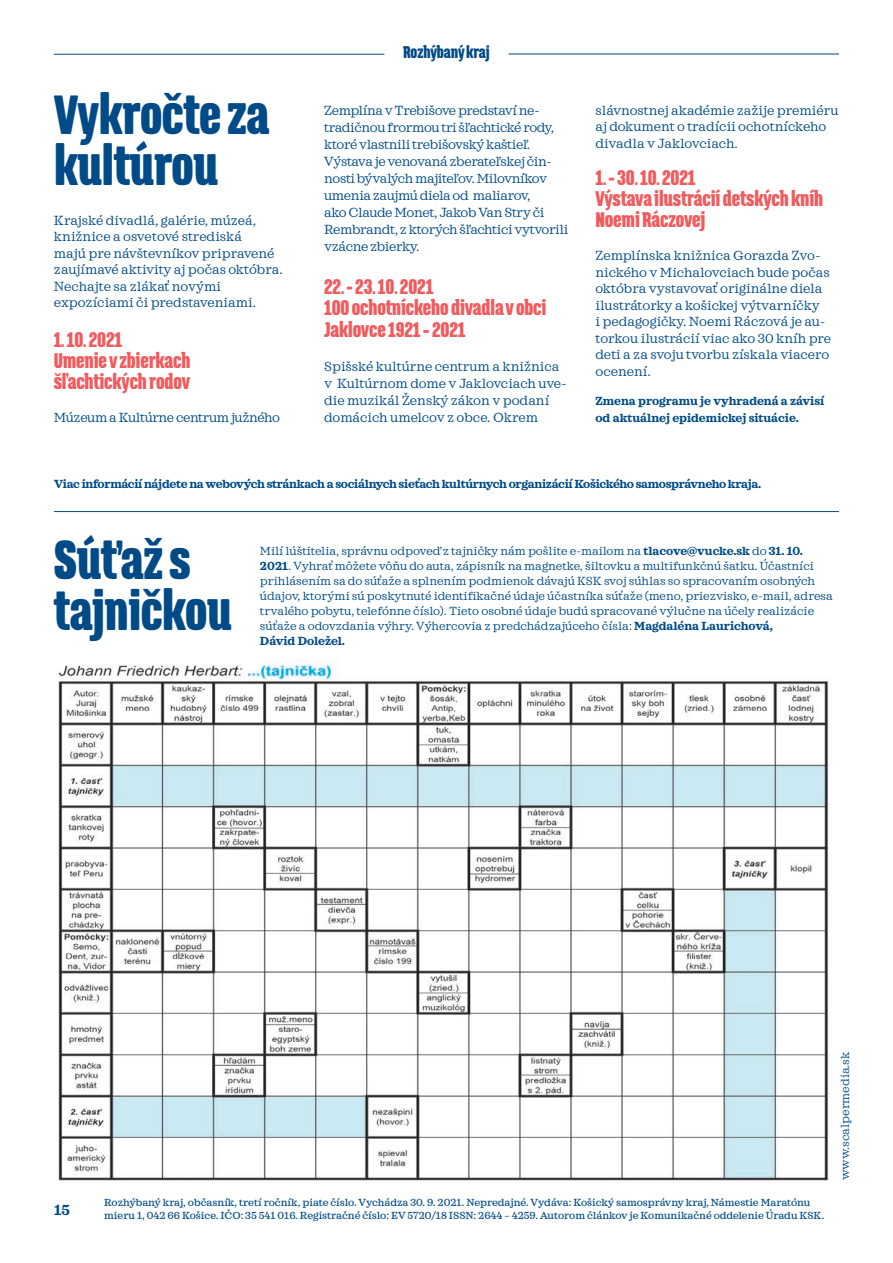
<style>
.page{position:relative;width:893px;height:1263px;background:#fff}
.page>*{position:absolute;margin:0;border:0;box-sizing:border-box;transform-origin:0 0}
.t1{font:900 48.75px/51px "Triump";letter-spacing:-.01em;color:#004b87;scale:.8 1}
.t2{font:900 18.75px/21px "Triump";letter-spacing:-.01em;color:#f05c5e;scale:.8 1}
.t3{font:900 15px "Triump";letter-spacing:-.01em;color:#004b87;scale:.8 1}
.t4{font:700 15px "Sagona";color:#004b87}
.t5{font:13.5px/16.5px "Sagona";letter-spacing:-.01em;color:#004b87}
.t6{font:12px/15px "Sagona";color:#004b87}
.t7{font:700 12px "Sagona";letter-spacing:-.025em;color:#004b87}
.t8{font:700 12px/16.5px "Sagona";color:#004b87}
.t9{font:500 10.5px/12.6px "Sagona";color:#004b87}
.s1{font-weight:700}
</style>
<div class="page">
<hr style="left:54px;top:54px;width:330px;height:1px;background:#004b87">
<hr style="left:509px;top:54px;width:330px;height:1px;background:#004b87">
<hr style="left:54px;top:511px;width:785px;height:1px;background:#004b87">
<img style="left:58px;top:660px;width:771px;height:520px">
<h1 class="t1" style="left:54px;top:87px;width:271px">Vykročte za kultúrou</h1>
<p class="t5" style="left:54px;top:212px;width:230px">Krajské divadlá, galérie, múzeá, knižnice a osvetové strediská<br>majú pre návštevníkov pripravené zaujímavé aktivity aj počas októbra.<br>Nechajte sa zlákať novými expozíciami či predstaveniami.</p>
<h2 class="t2" style="left:54px;top:328px;width:172px">1. 10. 2021<br>Umenie v zbierkach šľachtických rodov</h2>
<p class="t5" style="left:54px;top:409px;width:228px">Múzeum a Kultúrne centrum južného</p>
<p class="t3" style="left:403px;top:42px;width:110px">Rozhýbaný kraj</p>
<p class="t5" style="left:324px;top:102px;width:246px;line-height:17px">Zemplína v Trebišove predstaví ne&shy;tradičnou frormou tri šľachtické rody, ktoré vlastnili trebišovský kaštieľ.<br>Výstava je venovaná zberateľskej čin&shy;nosti bývalých majiteľov. Milovníkov umenia zaujmú diela od maliarov,<br>ako Claude Monet, Jakob Van Stry či Rembrandt, z ktorých šľachtici vytvorili vzácne zbierky.</p>
<h2 class="t2" style="left:324px;top:275px;width:279px;line-height:21.5px">22. - 23. 10. 2021<br>100 ochotníckeho divadla v obci<br>Jaklovce 1921 – 2021</h2>
<p class="t5" style="left:324px;top:358px;width:244px;line-height:17px">Spišské kultúrne centrum a knižnica v Kultúrnom dome v Jaklovciach uve&shy;die muzikál Ženský zákon v podaní domácich umelcov z obce. Okrem</p>
<p class="t5" style="left:595px;top:102px;width:245px">slávnostnej akadémie zažije premiéru aj dokument o tradícii ochotníckeho divadla v Jaklovciach.</p>
<h2 class="t2" style="left:595px;top:167px;width:286px">1. - 30. 10. 2021<br>Výstava ilustrácií detských kníh<br>Noemi Ráczovej</h2>
<p class="t5" style="left:595px;top:248px;width:237px">Zemplínska knižnica Gorazda Zvo&shy;nického v Michalovciach bude počas októbra vystavovať originálne diela ilustrátorky a košickej výtvarníčky<br>i pedagogičky. Noemi Ráczová je au&shy;torkou ilustrácií viac ako 30 kníh pre deti a za svoju tvorbu získala viacero ocenení.</p>
<p class="t8" style="left:595px;top:393px;width:230px">Zmena programu je vyhradená a závisí od aktuálnej epidemickej situácie.</p>
<p class="t7" style="left:54px;top:477px;width:709px">Viac informácií nájdete na webových stránkach a sociálnych sieťach kultúrnych organizácií Košického samosprávneho kraja.</p>
<h1 class="t1" style="left:54px;top:532px;width:224px">Súťaž s tajničkou</h1>
<p class="t6" style="left:260px;top:544px;width:574px">Milí lúštitelia, správnu odpoveď z tajničky nám pošlite e-mailom na <span class="s1">tlacove@vucke.sk</span> do <span class="s1">31. 10.<br>2021</span>. Vyhrať môžete vôňu do auta, zápisník na magnetke, šiltovku a multifunkčnú šatku. Účastníci prihlásením sa do súťaže a splnením podmienok dávajú KSK svoj súhlas so spracovaním osobných údajov, ktorými sú poskytnuté identifikačné údaje účastníka súťaže (meno, priezvisko, e-mail, adresa trvalého pobytu, telefónne číslo). Tieto osobné údaje budú spracované výlučne na účely realizácie súťaže a odovzdania výhry. Výhercovia z predchádzajúceho čísla: <span class="s1">Magdaléna Laurichová,<br>Dávid Doležel.</span></p>
<p class="t4" style="left:54px;top:1200px;width:17px">15</p>
<p class="t9" style="left:104px;top:1196px;width:722px">Rozhýbaný kraj, občasník, tretí ročník, piate číslo. Vychádza 30. 9. 2021. Nepredajné. Vydáva: Košický samosprávny kraj, Námestie Maratónu mieru 1, 042 66 Košice. IČO: 35 541 016. Registračné číslo: EV 5720/18 ISSN: 2644 – 4259. Autorom článkov je Komunikačné oddelenie Úradu KSK.</p>
<p class="t6" style="left:838px;top:1180px;width:130px;rotate:-90deg">www.scalpermedia.sk</p>
</div>
